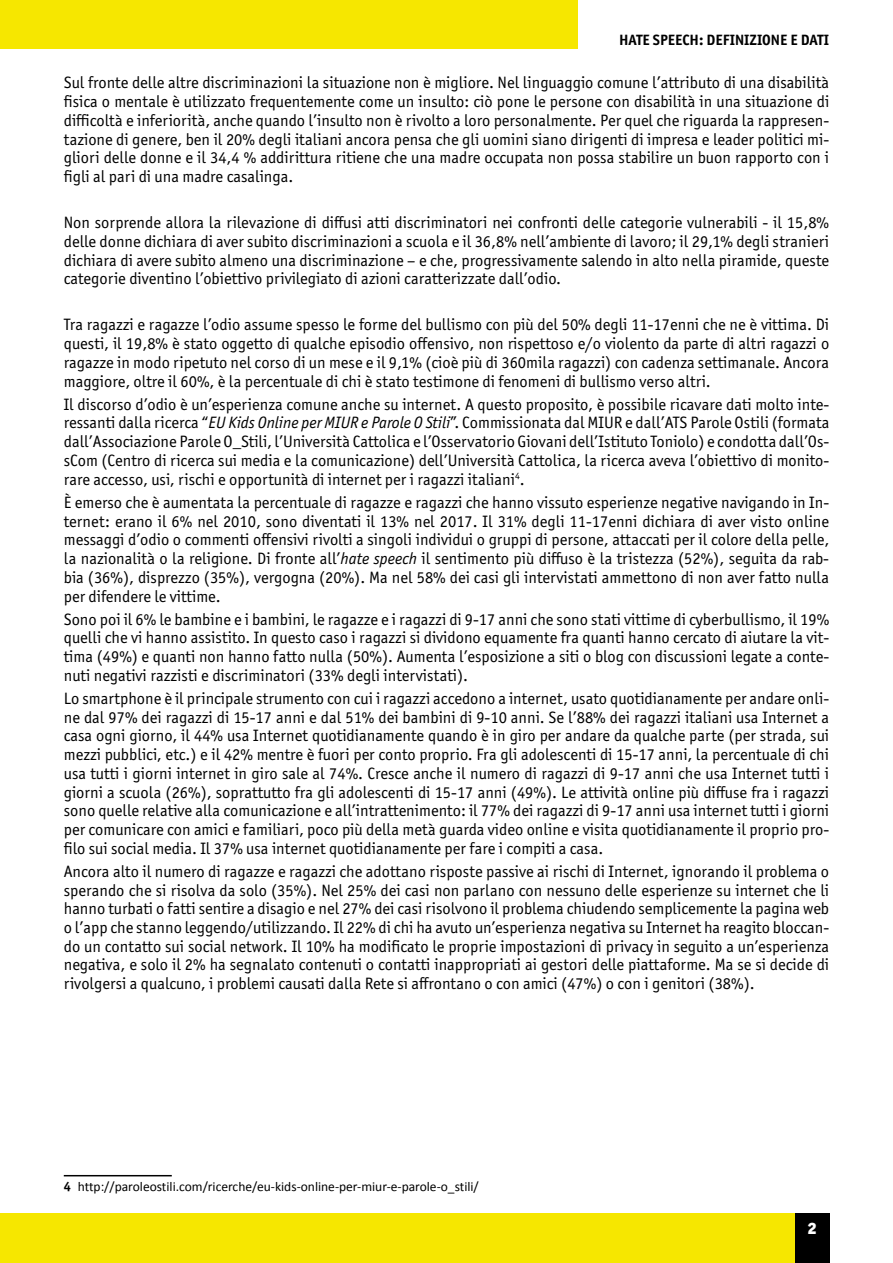
<style>
.page{position:relative;width:893px;height:1263px;background:#fff}
.page>*{position:absolute;margin:0;border:0;box-sizing:border-box;transform-origin:0 0}
.t1{font:16.5px/18.8px "Officina Sans ITC Pro";color:#000;text-align:justify}
.t2{font:900 16.5px "Officina Sans ITC Pro";color:#fff}
.t3{font:700 15px "Officina Sans ITC Pro";color:#000}
.t4{font:13.5px "Calibri";color:#000}
.s1{font-style:italic}
.s2{font-family:"Officina Sans ITC Pro";font-weight:700}
</style>
<div class="page">
<div style="left:0;top:1214px;width:812px;height:49px;background:#f6e700"></div>
<div style="left:795px;top:1214px;width:34px;height:49px;background:#000"></div>
<div style="left:0;top:0;width:577px;height:49px;background:#f6e700"></div>
<hr style="left:64px;top:1175px;width:108px;height:1px;background:#000">
<p class="t3" style="left:619px;top:30px;width:212px">HATE SPEECH: DEFINIZIONE E DATI</p>
<p class="t1" style="left:64px;top:73px;width:767px">Sul fronte delle altre discriminazioni la situazione non è migliore. Nel linguaggio comune l’attributo di una disabilità fisica o mentale è utilizzato frequentemente come un insulto: ciò pone le persone con disabilità in una situazione di difficoltà e inferiorità, anche quando l’insulto non è rivolto a loro personalmente. Per quel che riguarda la rappresen&shy;tazione di genere, ben il 20% degli italiani ancora pensa che gli uomini siano dirigenti di impresa e leader politici mi&shy;gliori delle donne e il 34,4 % addirittura ritiene che una madre occupata non possa stabilire un buon rapporto con i figli al pari di una madre casalinga.</p>
<p class="t1" style="left:64px;top:213px;width:767px">Non sorprende allora la rilevazione di diffusi atti discriminatori nei confronti delle categorie vulnerabili - il 15,8% delle donne dichiara di aver subito discriminazioni a scuola e il 36,8% nell’ambiente di lavoro; il 29,1% degli stranieri dichiara di avere subito almeno una discriminazione – e che, progressivamente salendo in alto nella piramide, queste categorie diventino l’obiettivo privilegiato di azioni caratterizzate dall’odio.</p>
<p class="t1" style="left:64px;top:315px;width:767px">Tra ragazzi e ragazze l’odio assume spesso le forme del bullismo con più del 50% degli 11-17enni che ne è vittima. Di questi, il 19,8% è stato oggetto di qualche episodio offensivo, non rispettoso e/o violento da parte di altri ragazzi o ragazze in modo ripetuto nel corso di un mese e il 9,1% (cioè più di 360mila ragazzi) con cadenza settimanale. Ancora maggiore, oltre il 60%, è la percentuale di chi è stato testimone di fenomeni di bullismo verso altri.</p>
<p class="t1" style="left:64px;top:395px;width:767px">Il discorso d’odio è un’esperienza comune anche su internet. A questo proposito, è possibile ricavare dati molto inte&shy;ressanti dalla ricerca “<span class="s1">EU Kids Online per MIUR e Parole O Stili</span>”. Commissionata dal MIUR e dall’ATS Parole Ostili (formata dall’Associazione Parole O_Stili, l’Università Cattolica e l’Osservatorio Giovani dell’Istituto Toniolo) e condotta dall’Os&shy;sCom (Centro di ricerca sui media e la comunicazione) dell’Università Cattolica, la ricerca aveva l’obiettivo di monito&shy;rare accesso, usi, rischi e opportunità di internet per i ragazzi italiani<sup>4</sup>.</p>
<p class="t1" style="left:64px;top:493px;width:767px">È emerso che è aumentata la percentuale di ragazze e ragazzi che hanno vissuto esperienze negative navigando in In&shy;ternet: erano il 6% nel 2010, sono diventati il 13% nel 2017. Il 31% degli 11-17enni dichiara di aver visto online messaggi d’odio o commenti offensivi rivolti a singoli individui o gruppi di persone, attaccati per il colore della pelle, la nazionalità o la religione. Di fronte all’<span class="s1">hate speech</span> il sentimento più diffuso è la tristezza (52%), seguita da rab&shy;bia (36%), disprezzo (35%), vergogna (20%). Ma nel 58% dei casi gli intervistati ammettono di non aver fatto nulla per difendere le vittime.</p>
<p class="t1" style="left:64px;top:609px;width:767px">Sono poi il 6% le bambine e i bambini, le ragazze e i ragazzi di 9-17 anni che sono stati vittime di cyberbullismo, il 19% quelli che vi hanno assistito. In questo caso i ragazzi si dividono equamente fra quanti hanno cercato di aiutare la vit&shy;tima (49%) e quanti non hanno fatto nulla (50%). Aumenta l’esposizione a siti o blog con discussioni legate a conte&shy;nuti negativi razzisti e discriminatori (33% degli intervistati).</p>
<p class="t1" style="left:64px;top:689px;width:767px">Lo smartphone è il principale strumento con cui i ragazzi accedono a internet, usato quotidianamente per andare onli&shy;ne dal 97% dei ragazzi di 15-17 anni e dal 51% dei bambini di 9-10 anni. Se l’88% dei ragazzi italiani usa Internet a casa ogni giorno, il 44% usa Internet quotidianamente quando è in giro per andare da qualche parte (per strada, sui mezzi pubblici, etc.) e il 42% mentre è fuori per conto proprio. Fra gli adolescenti di 15-17 anni, la percentuale di chi usa tutti i giorni internet in giro sale al 74%. Cresce anche il numero di ragazzi di 9-17 anni che usa Internet tutti i giorni a scuola (26%), soprattutto fra gli adolescenti di 15-17 anni (49%). Le attività online più diffuse fra i ragazzi sono quelle relative alla comunicazione e all’intrattenimento: il 77% dei ragazzi di 9-17 anni usa internet tutti i giorni per comunicare con amici e familiari, poco più della metà guarda video online e visita quotidianamente il proprio pro&shy;filo sui social media. Il 37% usa internet quotidianamente per fare i compiti a casa.</p>
<p class="t1" style="left:64px;top:862px;width:767px">Ancora alto il numero di ragazze e ragazzi che adottano risposte passive ai rischi di Internet, ignorando il problema o sperando che si risolva da solo (35%). Nel 25% dei casi non parlano con nessuno delle esperienze su internet che li hanno turbati o fatti sentire a disagio e nel 27% dei casi risolvono il problema chiudendo semplicemente la pagina web o l’app che stanno leggendo/utilizzando. Il 22% di chi ha avuto un’esperienza negativa su Internet ha reagito bloccan&shy;do un contatto sui social network. Il 10% ha modificato le proprie impostazioni di privacy in seguito a un’esperienza negativa, e solo il 2% ha segnalato contenuti o contatti inappropriati ai gestori delle piattaforme. Ma se si decide di rivolgersi a qualcuno, i problemi causati dalla Rete si affrontano o con amici (47%) o con i genitori (38%).</p>
<p class="t4" style="left:64px;top:1178px;width:417px"><span class="s2">4</span> http://paroleostili.com/ricerche/eu-kids-online-per-miur-e-parole-o_stili/</p>
<p class="t2" style="left:807px;top:1217px;width:11px">2</p>
</div>
